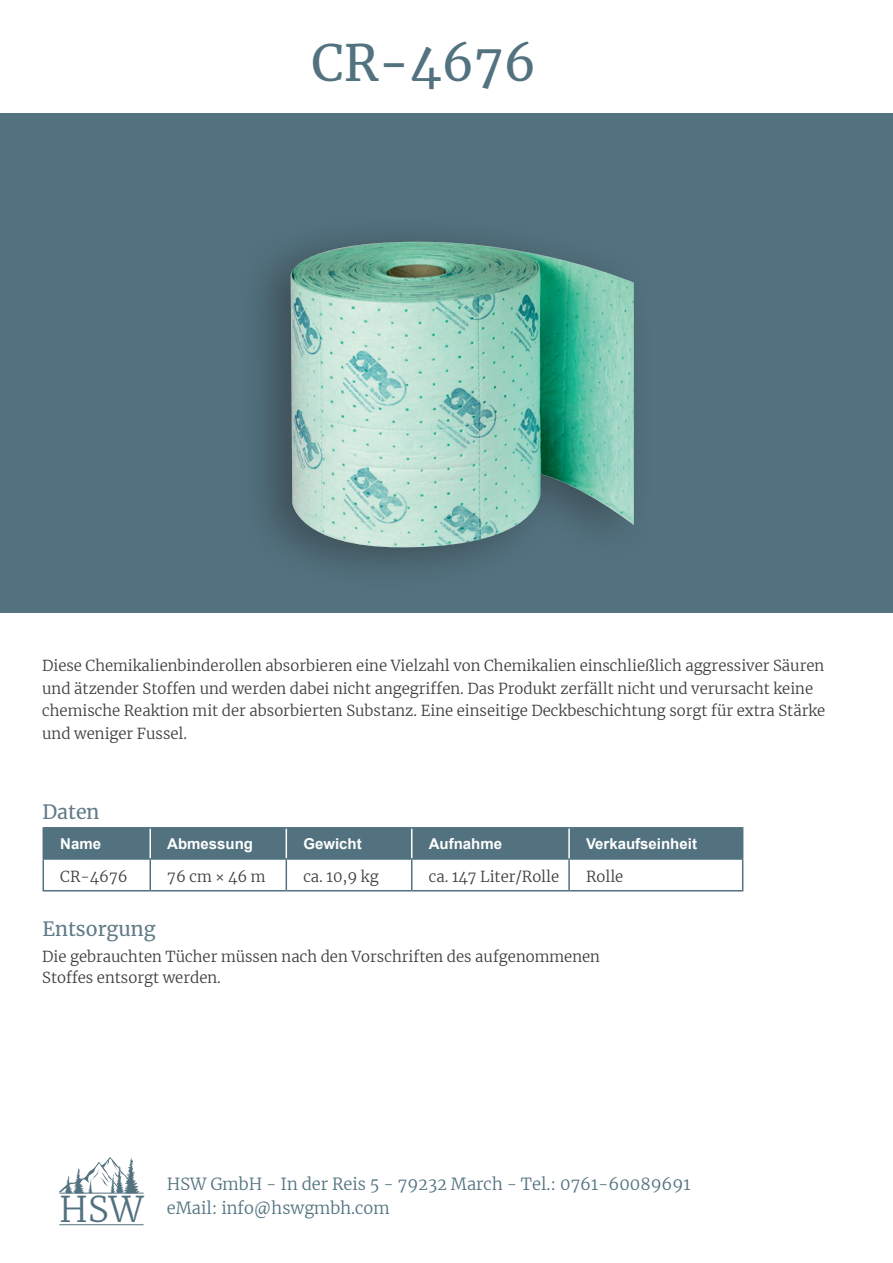
<style>
.page{position:relative;width:893px;height:1263px;background:#fff}
.page>*{position:absolute;margin:0;border:0;box-sizing:border-box;transform-origin:0 0}
.t1{font:49.5px "Merriweather";color:#52727f}
.t2{font:19.5px "Merriweather";color:#617b88}
.t3{font:300 16.5px/24px "Merriweather";color:#52727f}
.t4{font:300 15px/22.5px "Merriweather";color:#3e3e3f}
.t5{font:700 15px "Arial";color:#fff}
.s1{font-size:35.1px;color:#52717f}
</style>
<div class="page">
<hr style="left:59px;top:1224px;width:85px;height:1px;background:#52717f">
<hr style="left:59px;top:1193px;width:85px;height:1px;background:#52717f">
<svg style="left:59px;top:1157px;width:80px;height:36px"></svg>
<div style="left:44px;top:828px;width:698px;height:30px;background:#52727f"></div>
<hr style="left:149px;top:828px;width:2px;height:30px;background:#fff">
<hr style="left:286px;top:828px;width:1px;height:30px;background:#fff">
<hr style="left:411px;top:828px;width:1px;height:30px;background:#fff">
<hr style="left:43px;top:828px;width:1px;height:30px;background:#52727f">
<hr style="left:43px;top:827px;width:107px;height:1px;background:#52727f">
<hr style="left:150px;top:827px;width:136px;height:1px;background:#52727f">
<hr style="left:286px;top:827px;width:126px;height:1px;background:#52727f">
<hr style="left:412px;top:827px;width:157px;height:1px;background:#52727f">
<hr style="left:569px;top:827px;width:174px;height:1px;background:#52727f">
<hr style="left:742px;top:828px;width:1px;height:30px;background:#52727f">
<hr style="left:43px;top:860px;width:1px;height:30px;background:#52727f">
<hr style="left:43px;top:858px;width:107px;height:2px;background:#52727f">
<hr style="left:150px;top:858px;width:136px;height:2px;background:#52727f">
<hr style="left:149px;top:860px;width:2px;height:30px;background:#52727f">
<hr style="left:43px;top:890px;width:107px;height:1px;background:#52727f">
<hr style="left:150px;top:890px;width:136px;height:1px;background:#52727f">
<hr style="left:286px;top:860px;width:1px;height:30px;background:#52727f">
<hr style="left:286px;top:858px;width:126px;height:2px;background:#52727f">
<hr style="left:286px;top:890px;width:126px;height:1px;background:#52727f">
<hr style="left:411px;top:860px;width:1px;height:30px;background:#52727f">
<hr style="left:412px;top:858px;width:157px;height:2px;background:#52727f">
<hr style="left:569px;top:858px;width:174px;height:2px;background:#52727f">
<hr style="left:568px;top:860px;width:2px;height:30px;background:#52727f">
<hr style="left:742px;top:860px;width:1px;height:30px;background:#52727f">
<hr style="left:412px;top:890px;width:157px;height:1px;background:#52727f">
<hr style="left:569px;top:890px;width:174px;height:1px;background:#52727f">
<hr style="left:568px;top:828px;width:2px;height:30px;background:#fff">
<div style="left:0;top:113px;width:893px;height:500px;background:#52727f"></div>
<div style="left:235px;top:211px;width:419px;height:382px;background:#231f20;opacity:.43"></div>
<img style="left:291px;top:242px;width:343px;height:305px">
<h1 class="t1" style="left:311px;top:28px;width:226px">CR-4676</h1>
<p class="t4" style="left:42px;top:654px;width:785px">Diese Chemikalienbinderollen absorbieren eine Vielzahl von Chemikalien einschließlich aggressiver Säuren und ätzender Stoffen und werden dabei nicht angegriffen. Das Produkt zerfällt nicht und verursacht keine chemische Reaktion mit der absorbierten Substanz. Eine einseitige Deckbeschichtung sorgt für extra Stärke und weniger Fussel.</p>
<h2 class="t2" style="left:42px;top:798px;width:59px">Daten</h2>
<p class="t5" style="left:60px;top:833px;width:42px">Name</p>
<p class="t5" style="left:167px;top:833px;width:87px">Abmessung</p>
<p class="t5" style="left:303px;top:833px;width:60px">Gewicht</p>
<p class="t5" style="left:429px;top:833px;width:75px">Aufnahme</p>
<p class="t5" style="left:586px;top:833px;width:112px">Verkaufseinheit</p>
<p class="t4" style="left:60px;top:865px;width:69px">CR-4676</p>
<p class="t4" style="left:167px;top:865px;width:100px">76 cm × 46 m</p>
<p class="t4" style="left:303px;top:865px;width:77px">ca. 10,9 kg</p>
<p class="t4" style="left:429px;top:865px;width:132px">ca. 147 Liter/Rolle</p>
<p class="t4" style="left:586px;top:865px;width:39px">Rolle</p>
<h2 class="t2" style="left:42px;top:915px;width:115px">Entsorgung</h2>
<p class="t4" style="left:42px;top:945px;width:559px;line-height:21px">Die gebrauchten Tücher müssen nach den Vorschriften des aufgenommenen<br>Stoffes entsorgt werden.</p>
<p class="t3" style="left:59px;top:1172px;width:633px;text-indent:108px">HSW GmbH - In der Reis 5 - 79232 March - Tel.: 0761-60089691<br><span class="s1">HSW</span> eMail: info@hswgmbh.com</p>
</div>
